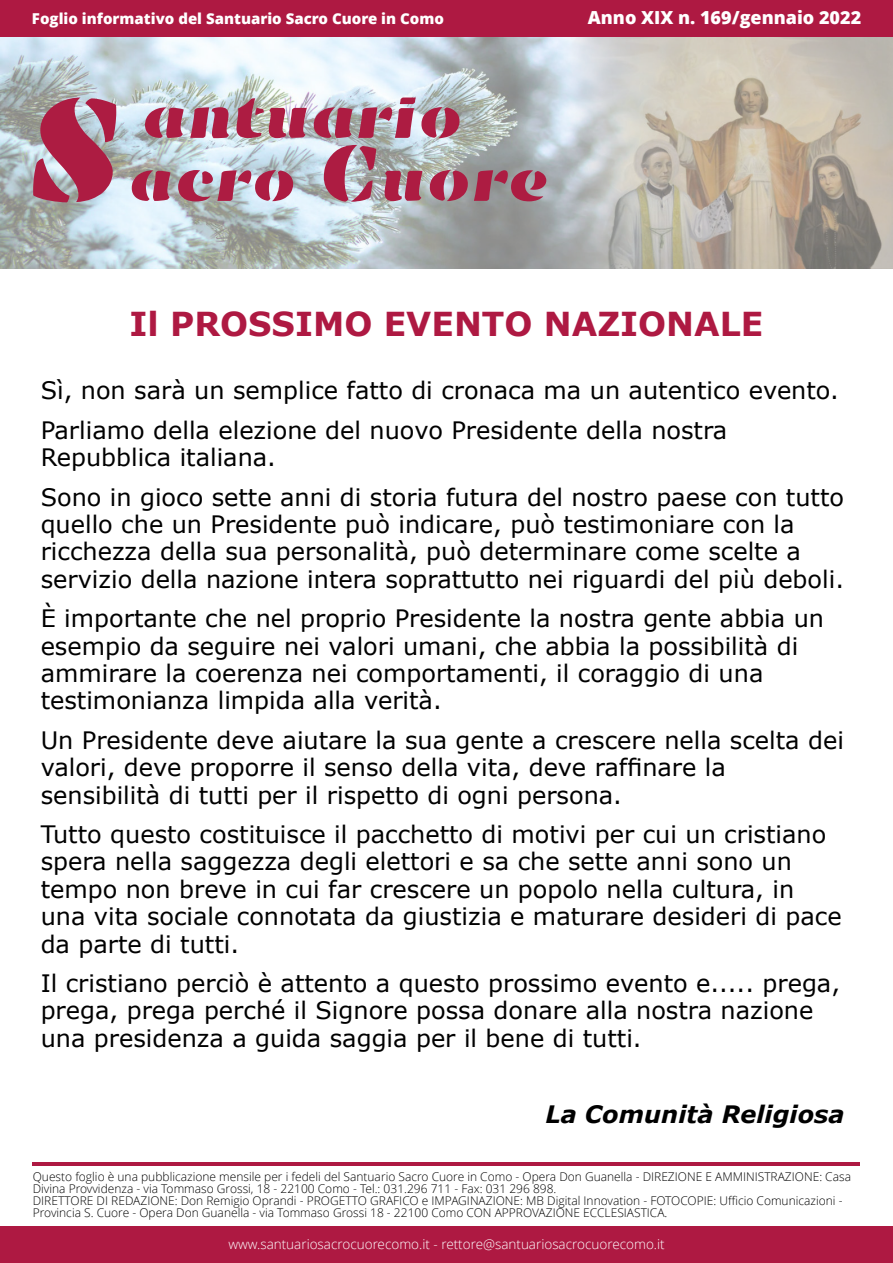
<style>
.page{position:relative;width:893px;height:1263px;background:#fff}
.page>*{position:absolute;margin:0;border:0;box-sizing:border-box;transform-origin:0 0}
.t1{font:151.35px "Emblema One";color:#ad1c42}
.t2{font:61.35px "Emblema One";color:#ad1c42}
.t3{font:700 33px "Verdana";color:#ae1942}
.t4{font:24px/27.5px "Verdana";color:#000}
.t5{font:italic 700 24px "Verdana";color:#000}
.t6{font:800 18px "Open Sans";color:#fff}
.t7{font:800 15px "Open Sans";color:#fff}
.t8{font:300 13.5px "Open Sans";color:#fff}
.t9{font:300 12px/12px "Open Sans";color:#000}
.s1{font-size:82.5px}
</style>
<div class="page">
<img style="left:0;top:37px;width:893px;height:231px">
<div style="left:0;top:0;width:893px;height:37px;background:#ae1942"></div>
<div style="left:0;top:1226px;width:893px;height:37px;background:#ae1942"></div>
<hr style="left:33px;top:1162px;width:827px;height:3px;background:#ae1942">
<p class="t7" style="left:32px;top:13px;width:413px">Foglio informativo del Santuario Sacro Cuore in Como</p>
<h1 class="t1" style="left:23px;top:61px;width:102px">S</h1>
<h2 class="t2" style="left:141px;top:81px;width:324px">antuario</h2>
<h2 class="t2" style="left:128px;top:144px;width:422px">acro <span class="s1">C</span>uore</h2>
<p class="t6" style="left:588px;top:10px;width:275px">Anno XIX n. 169/gennaio 2022</p>
<h3 class="t3" style="left:130px;top:311px;width:635px">Il PROSSIMO EVENTO NAZIONALE</h3>
<p class="t4" style="left:41px;top:373px;width:800px;line-height:39.5px">Sì, non sarà un semplice fatto di cronaca ma un autentico evento.<br>Parliamo della elezione del nuovo Presidente della nostra</p>
<p class="t4" style="left:41px;top:440px;width:805px;line-height:39.5px">Repubblica italiana.<br>Sono in gioco sette anni di storia futura del nostro paese con tutto</p>
<p class="t4" style="left:41px;top:512px;width:805px">quello che un Presidente può indicare, può testimoniare con la ricchezza della sua personalità, può determinare come scelte a servizio della nazione intera soprattutto nei riguardi del più deboli.</p>
<p class="t4" style="left:41px;top:607px;width:785px">È importante che nel proprio Presidente la nostra gente abbia un esempio da seguire nei valori umani, che abbia la possibilità di ammirare la coerenza nei comportamenti, il coraggio di una testimonianza limpida alla verità.</p>
<p class="t4" style="left:41px;top:728px;width:805px">Un Presidente deve aiutare la sua gente a crescere nella scelta dei valori, deve proporre il senso della vita, deve raffinare la sensibilità di tutti per il rispetto di ogni persona.</p>
<p class="t4" style="left:41px;top:822px;width:802px">Tutto questo costituisce il pacchetto di motivi per cui un cristiano spera nella saggezza degli elettori e sa che sette anni sono un tempo non breve in cui far crescere un popolo nella cultura, in una vita sociale connotata da giustizia e maturare desideri di pace da parte di tutti.</p>
<p class="t4" style="left:41px;top:971px;width:801px">Il cristiano perciò è attento a questo prossimo evento e..... prega, prega, prega perché il Signore possa donare alla nostra nazione una presidenza a guida saggia per il bene di tutti.</p>
<p class="t5" style="left:545px;top:1104px;width:301px">La Comunità Religiosa</p>
<p class="t9" style="left:33px;top:1172px;width:820px">Questo foglio è una pubblicazione mensile per i fedeli del Santuario Sacro Cuore in Como - Opera Don Guanella - DIREZIONE E AMMINISTRAZIONE: Casa Divina Provvidenza - via Tommaso Grossi, 18 - 22100 Como - Tel.: 031.296 711 - Fax: 031 296 898.<br>DIRETTORE DI REDAZIONE: Don Remigio Oprandi - PROGETTO GRAFICO e IMPAGINAZIONE: MB Digital Innovation - FOTOCOPIE: Ufficio Comunicazioni - Provincia S. Cuore - Opera Don Guanella - via Tommaso Grossi 18 - 22100 Como CON APPROVAZIONE ECCLESIASTICA.</p>
<p class="t8" style="left:228px;top:1238px;width:438px">www.santuariosacrocuorecomo.it - rettore@santuariosacrocuorecomo.it</p>
</div>
